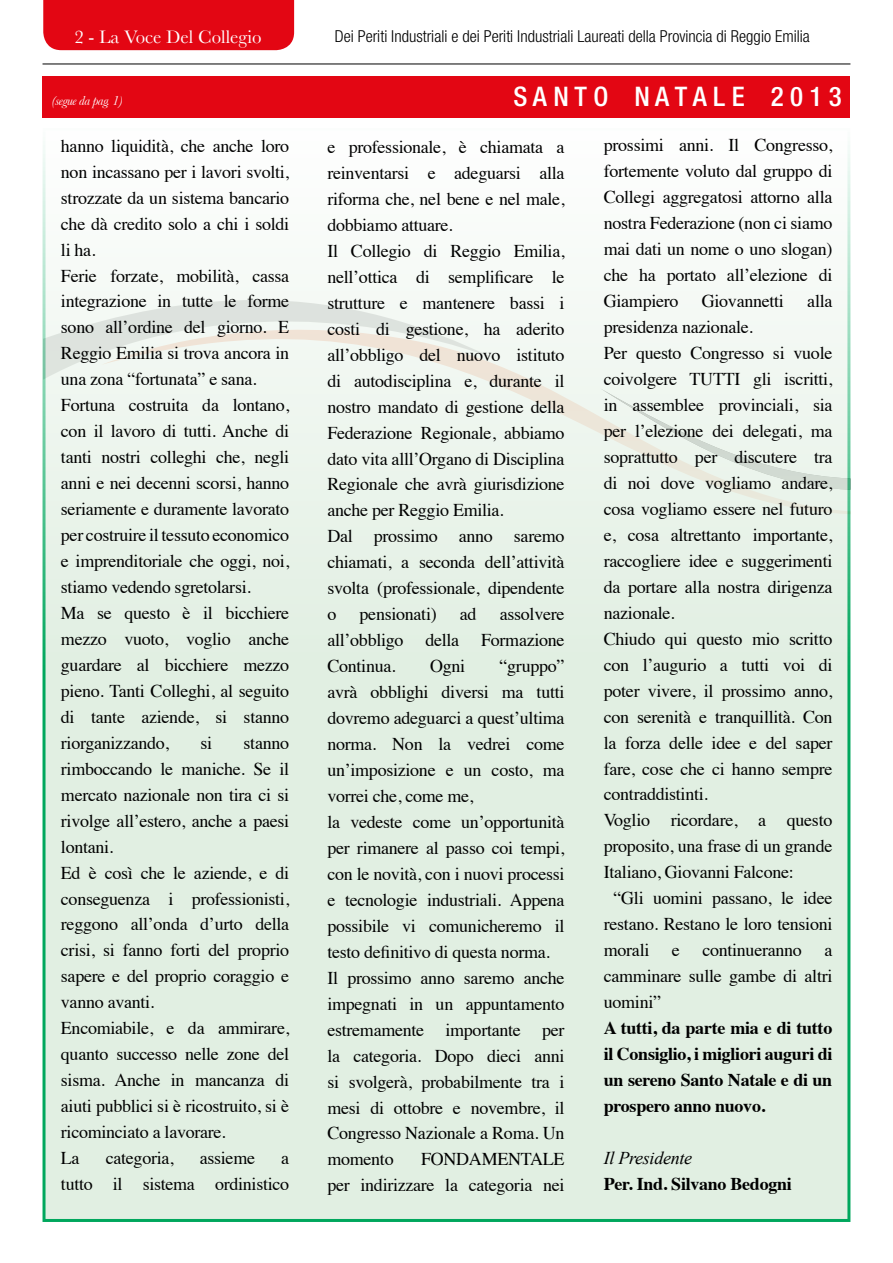
<style>
.page{position:relative;width:893px;height:1263px;background:#fff}
.page>*{position:absolute;margin:0;border:0;box-sizing:border-box;transform-origin:0 0}
.t1{font:500 condensed 27px "Helvetica Neue";color:#fff}
.t2{font:18.9px "Baskerville";color:#fff}
.t3{font:18px/26px "Times";letter-spacing:-.015em;color:#000}
.t4{font:700 18px/26px "Times";letter-spacing:-.015em;color:#000;text-align:justify}
.t5{font:italic 18px "Times New Roman";letter-spacing:-.015em;color:#000}
.t6{font:300 condensed 16.5px "Helvetica Neue";color:#000}
.t7{font:italic 13.5px "Baskerville";letter-spacing:-.03em;color:#fff}
</style>
<div class="page">
<div style="left:43px;top:0;width:251px;height:50px;background:#e30613"></div>
<hr style="left:43px;top:64px;width:807px;height:1px;background:#000">
<div style="left:43px;top:128px;width:807px;height:1094px;background:linear-gradient(to bottom,#f6f9f5,#daecdb);border:3px solid #00a75d"></div>
<div style="left:43px;top:77px;width:807px;height:41px;background:#e30613"></div>
<p class="t2" style="left:74px;top:25px;width:189px">2 - La Voce Del Collegio</p>
<p class="t6" style="left:335px;top:27px;width:476px">Dei Periti Industriali e dei Periti Industriali Laureati della Provincia di Reggio Emilia</p>
<p class="t7" style="left:51px;top:93px;width:73px">(segue da pag. 1)</p>
<h1 class="t1" style="left:513px;top:80px;width:330px">S A N T O N A T A L E 2 0 1 3</h1>
<p class="t3" style="left:61px;top:131px;width:230px">hanno liquidità, che anche loro non incassano per i lavori svolti, strozzate da un sistema bancario che dà credito solo a chi i soldi li ha.<br>Ferie forzate, mobilità, cassa integrazione in tutte le forme sono all’ordine del giorno. E<br>Reggio Emilia si trova ancora in una zona “fortunata” e sana.<br>Fortuna costruita da lontano, con il lavoro di tutti. Anche di tanti nostri colleghi che, negli anni e nei decenni scorsi, hanno seriamente e duramente lavorato per costruire il tessuto economico e imprenditoriale che oggi, noi, stiamo vedendo sgretolarsi.<br>Ma se questo è il bicchiere mezzo vuoto, voglio anche guardare al bicchiere mezzo pieno. Tanti Colleghi, al seguito di tante aziende, si stanno riorganizzando,</p>
<p class="t3" style="left:604px;top:131px;width:230px;text-align:justify">prossimi anni. Il Congresso, fortemente voluto dal gruppo di Collegi aggregatosi attorno alla nostra Federazione (non ci siamo mai dati un nome o uno slogan) che ha portato all’elezione di Giampiero</p>
<p class="t3" style="left:327px;top:132px;width:239px">e professionale, è chiamata a reinventarsi e adeguarsi alla riforma che, nel bene e nel male, dobbiamo attuare.<br>Il Collegio di Reggio Emilia, nell’ottica di semplificare le strutture e mantenere bassi i costi di gestione, ha aderito all’obbligo del nuovo istituto di autodisciplina e, durante il nostro mandato di gestione della<br>Federazione Regionale, abbiamo dato vita alll’Organo di Disciplina<br>Regionale che avrà giurisdizione anche per Reggio Emilia.<br>Dal prossimo anno saremo chiamati, a seconda dell’attività svolta (professionale, dipendente o</p>
<p class="t3" style="left:702px;top:287px;width:84px">Giovannetti</p>
<p class="t3" style="left:807px;top:287px;width:27px">alla</p>
<p class="t3" style="left:604px;top:313px;width:151px">presidenza nazionale.</p>
<p class="t3" style="left:604px;top:339px;width:230px">Per questo Congresso si vuole</p>
<p class="t3" style="left:604px;top:364px;width:230px">coivolgere TUTTI gli iscritti,</p>
<p class="t3" style="left:604px;top:390px;width:230px">in assemblee provinciali, sia</p>
<p class="t3" style="left:604px;top:416px;width:230px">per l’elezione dei delegati, ma</p>
<p class="t3" style="left:604px;top:442px;width:230px">soprattutto per discutere tra</p>
<p class="t3" style="left:604px;top:468px;width:230px">di noi dove vogliamo andare,</p>
<p class="t3" style="left:604px;top:494px;width:230px">cosa vogliamo essere nel futuro</p>
<p class="t3" style="left:604px;top:520px;width:230px">e, cosa altrettanto importante,</p>
<p class="t3" style="left:604px;top:546px;width:230px">raccogliere idee e suggerimenti</p>
<p class="t3" style="left:604px;top:572px;width:230px">da portare alla nostra dirigenza</p>
<p class="t3" style="left:604px;top:598px;width:72px">nazionale.</p>
<p class="t3" style="left:604px;top:624px;width:230px">Chiudo qui questo mio scritto</p>
<p class="t3" style="left:604px;top:650px;width:230px">con l’augurio a tutti voi di</p>
<p class="t3" style="left:604px;top:676px;width:230px">poter vivere, il prossimo anno,</p>
<p class="t3" style="left:604px;top:702px;width:230px">con serenità e tranquillità. Con</p>
<p class="t3" style="left:604px;top:728px;width:230px">la forza delle idee e del saper</p>
<p class="t3" style="left:604px;top:754px;width:230px">fare, cose che ci hanno sempre</p>
<p class="t3" style="left:604px;top:780px;width:106px">contraddistinti.</p>
<p class="t3" style="left:604px;top:806px;width:230px">Voglio ricordare, a questo</p>
<p class="t3" style="left:604px;top:832px;width:230px">proposito, una frase di un grande</p>
<p class="t3" style="left:604px;top:858px;width:191px">Italiano, Giovanni Falcone:</p>
<p class="t3" style="left:614px;top:884px;width:220px">“Gli uomini passano, le idee</p>
<p class="t3" style="left:604px;top:910px;width:230px">restano. Restano le loro tensioni</p>
<p class="t3" style="left:604px;top:936px;width:47px">morali</p>
<p class="t3" style="left:672px;top:936px;width:9px">e</p>
<p class="t3" style="left:702px;top:936px;width:101px">continueranno</p>
<p class="t3" style="left:327px;top:600px;width:239px;text-align:justify;text-indent:172px">assolvere all’obbligo della Formazione Continua.</p>
<p class="t3" style="left:360px;top:600px;width:79px">pensionati)</p>
<p class="t3" style="left:460px;top:600px;width:18px">ad</p>
<p class="t3" style="left:430px;top:652px;width:37px">Ogni</p>
<p class="t3" style="left:327px;top:652px;width:239px;text-indent:172px">“gruppo” avrà obblighi diversi ma tutti dovremo adeguarci a quest’ultima norma. Non la vedrei come un’imposizione e un costo, ma vorrei che, come me,<br>la vedeste come un’opportunità per rimanere al passo coi tempi, con le novità, con i nuovi processi e tecnologie industriali. Appena possibile vi comunicheremo il testo definitivo di questa norma.<br>Il prossimo anno saremo anche impegnati in un appuntamento estremamente importante per la categoria. Dopo dieci anni si svolgerà, probabilmente tra i mesi di ottobre e novembre, il<br>Congresso Nazionale a Roma. Un momento</p>
<p class="t3" style="left:200px;top:728px;width:13px">si</p>
<p class="t3" style="left:61px;top:728px;width:230px;text-indent:183px">stanno rimboccando le maniche. Se il mercato nazionale non tira ci si rivolge all’estero, anche a paesi lontani.<br>Ed è così che le aziende, e di conseguenza i professionisti, reggono all’onda d’urto della crisi, si fanno forti del proprio sapere e del proprio coraggio e vanno avanti.<br>Encomiabile, e da ammirare, quanto successo nelle zone del sisma. Anche in mancanza di aiuti pubblici si è ricostruito, si è ricominciato a lavorare.<br>La</p>
<p class="t3" style="left:604px;top:936px;width:230px;text-align:justify;text-indent:221px">a camminare sulle gambe di altri uomini”</p>
<p class="t4" style="left:604px;top:1013px;width:230px">A tutti, da parte mia e di tutto il Consiglio, i migliori auguri di un sereno Santo Natale e di un prospero anno nuovo.</p>
<p class="t5" style="left:604px;top:1145px;width:90px">Il Presidente</p>
<p class="t4" style="left:604px;top:1169px;width:189px">Per. Ind. Silvano Bedogni</p>
<p class="t3" style="left:106px;top:1143px;width:69px">categoria,</p>
<p class="t3" style="left:200px;top:1143px;width:57px">assieme</p>
<p class="t3" style="left:327px;top:1145px;width:239px;text-align:right">FONDAMENTALE<br>per indirizzare la categoria nei</p>
<p class="t3" style="left:61px;top:1143px;width:230px;text-align:right">a<br>tutto il sistema ordinistico</p>
</div>
